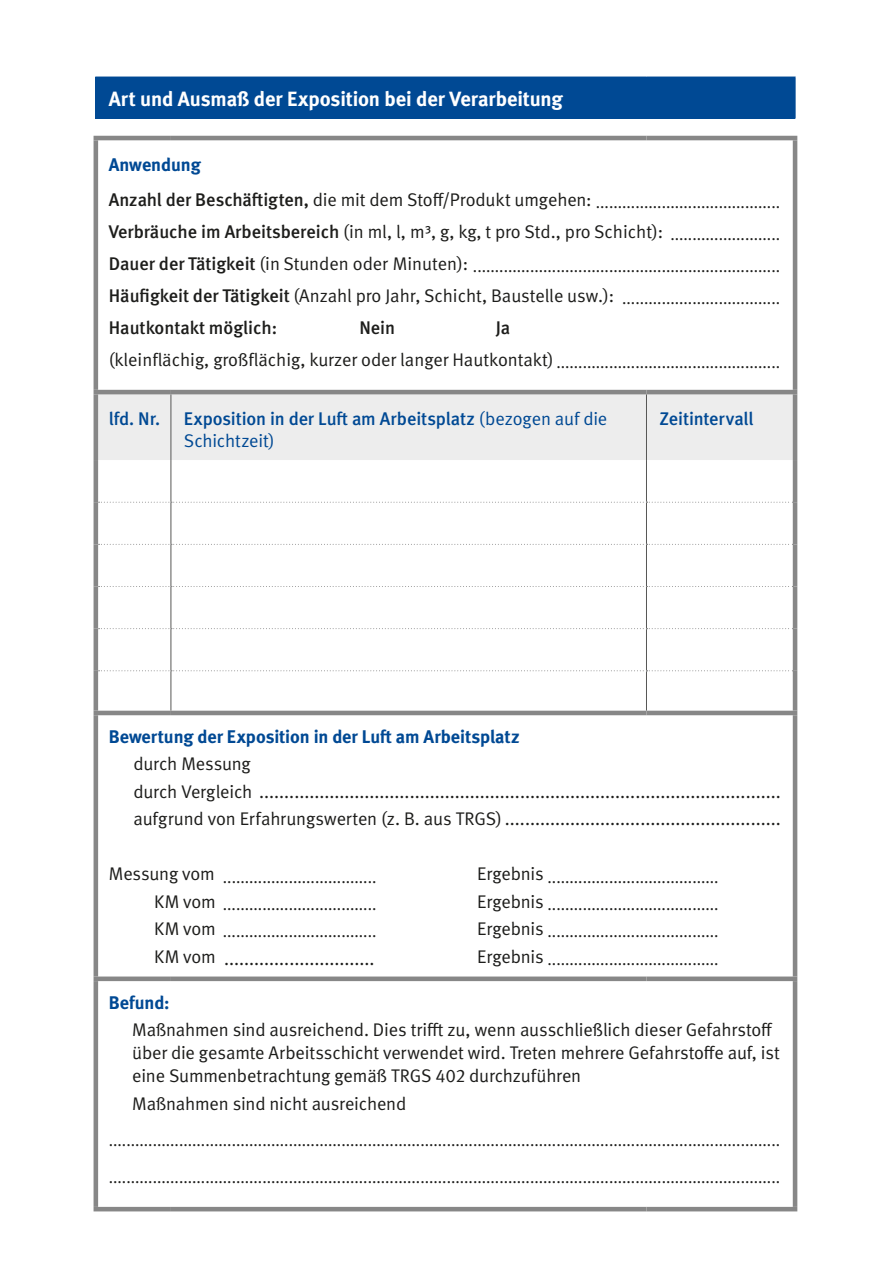
<style>
.page{position:relative;width:893px;height:1263px;background:#fff}
.page>*{position:absolute;margin:0;border:0;box-sizing:border-box;transform-origin:0 0}
.Inhalt_Tabellentext_Kopf{font:700 20.55px "DGUV Meta";letter-spacing:-.005em;color:#fff}
.Inhalt_Tabellentext_Linien{font:18.3px/23px "DGUV Meta";letter-spacing:-.005em;color:#1d1d1b}
.Inhalt_Tabellentext{font:500 18.3px/21.8px "DGUV Meta";letter-spacing:-.005em;color:#004994}
.Inhalt_Tabellentext_Linien-2{font:700 18.3px "DGUV Meta";letter-spacing:-.005em;color:#004994}
.Inhalt_Tabellentext_Linien-3{font:500 18.3px "DGUV Meta";color:#1d1d1b}
.Inhalt_Tabellentext-2{font:700 18.3px "DGUV Meta";color:#004994}
.Inhalt_Tabellentext_Linien-4{font:16.05px "DGUV Meta";color:#1d1d1b}
.s1{font-weight:500;font-size:18.3px}
.s2{font-size:18.3px}
.s3{font-weight:500}
.s4{font-weight:400}
</style>
<div class="page">
<div style="left:96px;top:77px;width:699px;height:42px;background:#004994"></div>
<div style="left:98px;top:394px;width:695px;height:66px;background:#ededed"></div>
<hr style="left:170px;top:394px;width:1px;height:66px;background:#575756">
<hr style="left:646px;top:394px;width:1px;height:66px;background:#575756">
<hr style="left:170px;top:460px;width:1px;height:42px;background:#575756">
<hr style="left:646px;top:460px;width:1px;height:42px;background:#575756">
<hr style="left:170px;top:503px;width:1px;height:41px;background:#575756">
<hr style="left:646px;top:503px;width:1px;height:41px;background:#575756">
<hr style="left:170px;top:545px;width:1px;height:41px;background:#575756">
<hr style="left:646px;top:545px;width:1px;height:41px;background:#575756">
<hr style="left:170px;top:587px;width:1px;height:41px;background:#575756">
<hr style="left:646px;top:587px;width:1px;height:41px;background:#575756">
<hr style="left:170px;top:629px;width:1px;height:41px;background:#575756">
<hr style="left:646px;top:629px;width:1px;height:41px;background:#575756">
<hr style="left:170px;top:671px;width:1px;height:40px;background:#575756">
<hr style="left:646px;top:671px;width:1px;height:40px;background:#575756">
<hr style="left:94px;top:136px;width:77px;height:4px;background:#878787">
<hr style="left:94px;top:140px;width:4px;height:250px;background:#878787">
<hr style="left:171px;top:136px;width:475px;height:4px;background:#878787">
<hr style="left:646px;top:136px;width:151px;height:4px;background:#878787">
<hr style="left:793px;top:140px;width:4px;height:250px;background:#878787">
<hr style="left:94px;top:394px;width:4px;height:66px;background:#878787">
<hr style="left:793px;top:394px;width:4px;height:66px;background:#878787">
<hr style="left:94px;top:460px;width:4px;height:42px;background:#878787">
<hr style="left:793px;top:460px;width:4px;height:42px;background:#878787">
<hr style="left:94px;top:502px;width:4px;height:42px;background:#878787">
<hr style="left:793px;top:502px;width:4px;height:42px;background:#878787">
<hr style="left:94px;top:544px;width:4px;height:42px;background:#878787">
<hr style="left:793px;top:544px;width:4px;height:42px;background:#878787">
<hr style="left:94px;top:586px;width:4px;height:43px;background:#878787">
<hr style="left:793px;top:586px;width:4px;height:43px;background:#878787">
<hr style="left:94px;top:629px;width:4px;height:42px;background:#878787">
<hr style="left:793px;top:629px;width:4px;height:42px;background:#878787">
<hr style="left:94px;top:671px;width:4px;height:40px;background:#878787">
<hr style="left:793px;top:671px;width:4px;height:40px;background:#878787">
<hr style="left:94px;top:715px;width:4px;height:261px;background:#878787">
<hr style="left:793px;top:715px;width:4px;height:261px;background:#878787">
<hr style="left:94px;top:981px;width:4px;height:226px;background:#878787">
<hr style="left:793px;top:981px;width:4px;height:226px;background:#878787">
<hr style="left:94px;top:1207px;width:77px;height:4px;background:#878787">
<hr style="left:171px;top:1207px;width:475px;height:4px;background:#878787">
<hr style="left:646px;top:1207px;width:151px;height:4px;background:#878787">
<hr style="left:94px;top:390px;width:77px;height:4px;background:#878787">
<hr style="left:171px;top:390px;width:475px;height:4px;background:#878787">
<hr style="left:646px;top:390px;width:151px;height:4px;background:#878787">
<hr style="left:94px;top:711px;width:77px;height:4px;background:#878787">
<hr style="left:171px;top:711px;width:475px;height:4px;background:#878787">
<hr style="left:646px;top:711px;width:151px;height:4px;background:#878787">
<div style="left:94px;top:976px;width:77px;height:5px;background:#878787"></div>
<div style="left:171px;top:976px;width:475px;height:5px;background:#878787"></div>
<div style="left:646px;top:976px;width:151px;height:5px;background:#878787"></div>
<svg style="left:99px;top:502px;width:694px;height:1px"></svg>
<svg style="left:99px;top:544px;width:694px;height:1px"></svg>
<svg style="left:99px;top:586px;width:694px;height:1px"></svg>
<svg style="left:99px;top:628px;width:694px;height:1px"></svg>
<svg style="left:99px;top:670px;width:694px;height:1px"></svg>
<hr style="left:95px;top:77px;width:76px;height:1px;background:#004994">
<hr style="left:95px;top:78px;width:1px;height:41px;background:#004994">
<hr style="left:646px;top:77px;width:150px;height:1px;background:#004994">
<hr style="left:794px;top:78px;width:2px;height:41px;background:#004994">
<p class="Inhalt_Tabellentext_Kopf" style="left:109px;top:86px;width:456px">Art und Ausmaß der Exposition bei der Verarbeitung</p>
<p class="Inhalt_Tabellentext-2" style="left:109px;top:154px;width:94px">Anwendung</p>
<p class="Inhalt_Tabellentext_Linien-4" style="left:109px;top:193px;width:673px"><span class="s1">Anzahl der Beschäftigten,</span> <span class="s2">die mit dem Stoff/Produkt umgehen:</span> ..........................................</p>
<p class="Inhalt_Tabellentext_Linien" style="left:109px;top:221px;width:673px"><span class="s3">Verbräuche im Arbeitsbereich</span> (in ml, l, m³, g, kg, t pro Std., pro Schicht): <sub>.........................</sub></p>
<p class="Inhalt_Tabellentext_Linien-4" style="left:109px;top:257px;width:673px"><span class="s1">Dauer der Tätigkeit</span> <span class="s2">(in Stunden oder Minuten):</span> ......................................................................</p>
<p class="Inhalt_Tabellentext_Linien" style="left:109px;top:285px;width:673px"><span class="s3">Häufigkeit der Tätigkeit</span> (Anzahl pro Jahr, Schicht, Baustelle usw.): <sub>....................................</sub></p>
<p class="Inhalt_Tabellentext_Linien-3" style="left:109px;top:317px;width:170px">Hautkontakt möglich:</p>
<p class="Inhalt_Tabellentext_Linien-3" style="left:359px;top:317px;width:37px">Nein</p>
<p class="Inhalt_Tabellentext_Linien" style="left:109px;top:312px;width:673px;line-height:32.1px;text-indent:387px"><span class="s3">Ja<br></span>(kleinflächig, großflächig, kurzer oder langer Hautkontakt) <sub>...................................................</sub></p>
<p class="Inhalt_Tabellentext" style="left:109px;top:409px;width:53px">lfd. Nr.</p>
<p class="Inhalt_Tabellentext" style="left:184px;top:409px;width:425px">Exposition in der Luft am Arbeitsplatz <span class="s4">(bezogen auf die<br>Schichtzeit)</span></p>
<p class="Inhalt_Tabellentext" style="left:659px;top:409px;width:95px">Zeitintervall</p>
<p class="Inhalt_Tabellentext_Linien-2" style="left:109px;top:726px;width:412px">Bewertung der Exposition in der Luft am Arbeitsplatz</p>
<p class="Inhalt_Tabellentext_Linien" style="left:133px;top:753px;width:119px">durch Messung</p>
<p class="Inhalt_Tabellentext_Linien" style="left:133px;top:780px;width:649px">durch Vergleich ........................................................................................................</p>
<p class="Inhalt_Tabellentext_Linien" style="left:133px;top:808px;width:649px">aufgrund von Erfahrungswerten (z. B. aus TRGS) .......................................................</p>
<p class="Inhalt_Tabellentext_Linien-4" style="left:109px;top:868px;width:269px"><span class="s2">Messung vom</span> ...................................</p>
<p class="Inhalt_Tabellentext_Linien-4" style="left:477px;top:868px;width:243px"><span class="s2">Ergebnis</span> .......................................</p>
<p class="Inhalt_Tabellentext_Linien-4" style="left:154px;top:895px;width:224px"><span class="s2">KM vom</span> ...................................</p>
<p class="Inhalt_Tabellentext_Linien-4" style="left:477px;top:895px;width:243px"><span class="s2">Ergebnis</span> .......................................</p>
<p class="Inhalt_Tabellentext_Linien-4" style="left:154px;top:922px;width:224px"><span class="s2">KM vom</span> ...................................</p>
<p class="Inhalt_Tabellentext_Linien-4" style="left:477px;top:922px;width:243px"><span class="s2">Ergebnis</span> .......................................</p>
<p class="Inhalt_Tabellentext_Linien" style="left:154px;top:947px;width:222px">KM vom ..............................</p>
<p class="Inhalt_Tabellentext_Linien-4" style="left:477px;top:950px;width:243px"><span class="s2">Ergebnis</span> .......................................</p>
<p class="Inhalt_Tabellentext_Linien-2" style="left:109px;top:991px;width:62px">Befund:</p>
<p class="Inhalt_Tabellentext_Linien" style="left:132px;top:1019px;width:649px">Maßnahmen sind ausreichend. Dies trifft zu, wenn ausschließlich dieser Gefahrstoff über die gesamte Arbeitsschicht verwendet wird. Treten mehrere Gefahrstoffe auf, ist eine Summenbetrachtung gemäß TRGS 402 durchzuführen</p>
<p class="Inhalt_Tabellentext_Linien" style="left:132px;top:1092px;width:276px">Maßnahmen sind nicht ausreichend</p>
<p class="Inhalt_Tabellentext_Linien-4" style="left:109px;top:1131px;width:673px">.........................................................................................................................................................</p>
<p class="Inhalt_Tabellentext_Linien-4" style="left:109px;top:1168px;width:673px">.........................................................................................................................................................</p>
</div>
